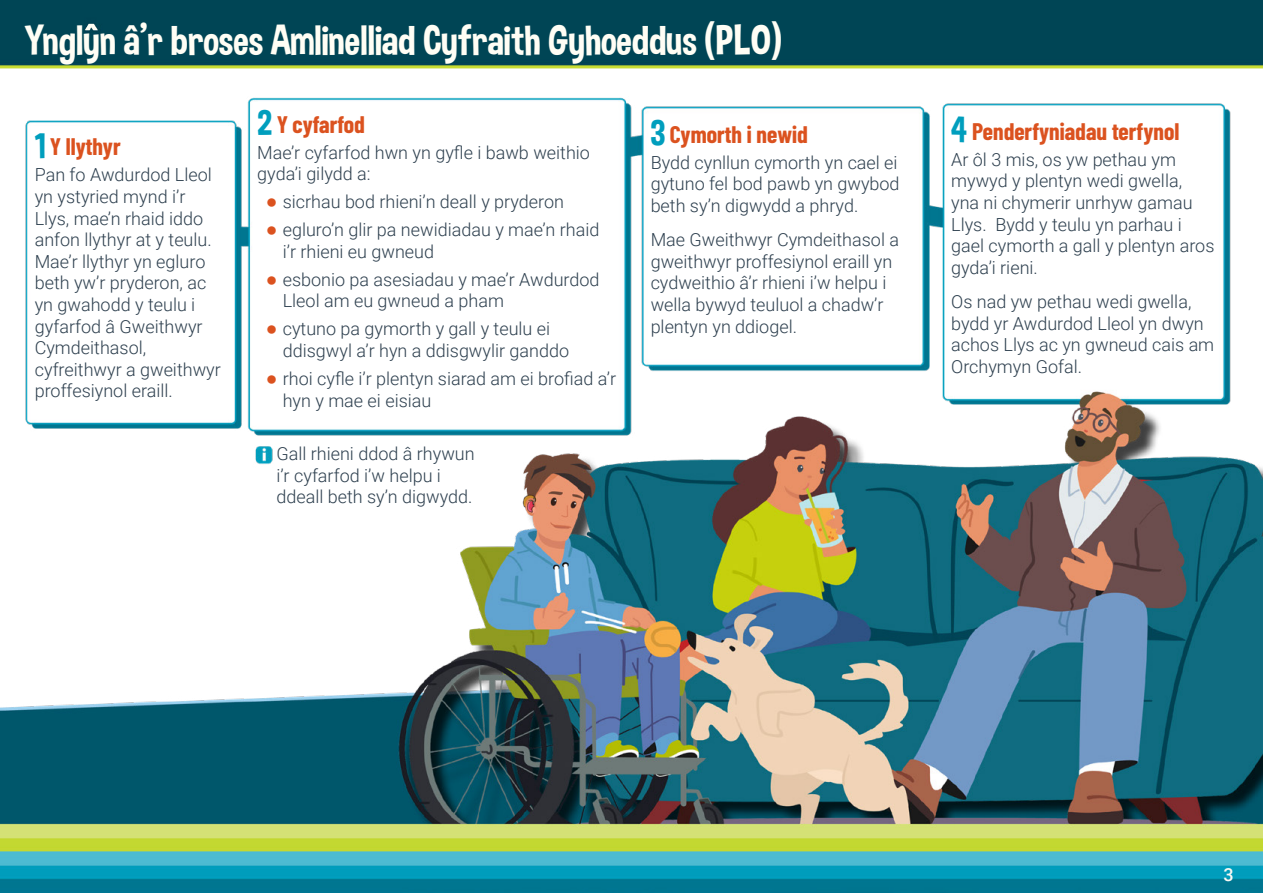
<style>
.page{position:relative;width:1263px;height:893px;background:#fff}
.page>*{position:absolute;margin:0;border:0;box-sizing:border-box;transform-origin:0 0}
.t1{font:42px "Dimbo";color:#fffef5}
.t2{font:700 24px "Barlow Condensed";color:#db521f}
.t3{font:300 18px/21.6px "Roboto";color:#2e404f}
.t4{font:500 18px "Roboto";color:#f9f8f3}
.s1{font-family:"Dimbo";font-weight:400;font-size:36px;color:#009ebd}
.s2{font-family:"Arial";font-weight:700;font-size:19.5px;color:#db521f}
</style>
<div class="page">
<img style="left:0;top:0;width:1263px;height:893px">
<svg style="left:85px;top:24px;width:12px;height:6px"></svg>
<p class="t1" style="left:26px;top:14px;width:758px">Ynglyn â’r broses Amlinelliad Cyfraith Gyhoeddus (PLO)</p>
<p class="t2" style="left:35px;top:130px;width:87px"><span class="s1">1</span> Y llythyr</p>
<p class="t3" style="left:35px;top:163px;width:188px">Pan fo Awdurdod Lleol yn ystyried mynd i’r<br>Llys, mae’n rhaid iddo anfon llythyr at y teulu.<br>Mae’r llythyr yn egluro beth yw’r pryderon, ac yn gwahodd y teulu i gyfarfod â Gweithwyr<br>Cymdeithasol, cyfreithwyr a gweithwyr proffesiynol eraill.</p>
<p class="t2" style="left:257px;top:107px;width:109px"><span class="s1">2</span> Y cyfarfod</p>
<p class="t3" style="left:257px;top:141px;width:334px">Mae’r cyfarfod hwn yn gyfle i bawb weithio gyda’i gilydd a:</p>
<p class="t3" style="left:266px;top:190px;width:300px"><span class="s2">●</span> sicrhau bod rhieni’n deall y pryderon</p>
<p class="t3" style="left:283px;top:218px;width:318px;text-indent:-17px"><span class="s2">●</span> egluro’n glir pa newidiadau y mae’n rhaid i’r rhieni eu gwneud</p>
<p class="t3" style="left:283px;top:268px;width:318px;text-indent:-17px"><span class="s2">●</span> esbonio pa asesiadau y mae’r Awdurdod<br>Lleol am eu gwneud a pham</p>
<p class="t3" style="left:283px;top:318px;width:288px;text-indent:-17px"><span class="s2">●</span> cytuno pa gymorth y gall y teulu ei ddisgwyl a’r hyn a ddisgwylir ganddo</p>
<p class="t3" style="left:283px;top:367px;width:335px;text-indent:-17px"><span class="s2">●</span> rhoi cyfle i’r plentyn siarad am ei brofiad a’r hyn y mae ei eisiau</p>
<p class="t3" style="left:276px;top:442px;width:200px">Gall rhieni ddod â rhywun i’r cyfarfod i’w helpu i ddeall beth sy’n digwydd.</p>
<p class="t2" style="left:651px;top:117px;width:159px"><span class="s1">3</span> Cymorth i newid</p>
<p class="t3" style="left:651px;top:151px;width:250px;text-align:justify">Bydd cynllun cymorth yn cael ei gytuno fel bod pawb yn gwybod beth sy’n digwydd a phryd.</p>
<p class="t3" style="left:651px;top:228px;width:250px">Mae Gweithwyr Cymdeithasol a gweithwyr proffesiynol eraill yn cydweithio â’r rhieni i’w helpu i wella bywyd teuluol a chadw’r plentyn yn ddiogel.</p>
<p class="t2" style="left:951px;top:114px;width:230px"><span class="s1">4</span> Penderfyniadau terfynol</p>
<p class="t3" style="left:951px;top:148px;width:265px">Ar ôl 3 mis, os yw pethau ym mywyd y plentyn wedi gwella, yna ni chymerir unrhyw gamau<br>Llys. Bydd y teulu yn parhau i gael cymorth a gall y plentyn aros gyda’i rieni.</p>
<p class="t3" style="left:951px;top:290px;width:265px">Os nad yw pethau wedi gwella, bydd yr Awdurdod Lleol yn dwyn achos Llys ac yn gwneud cais am<br>Orchymyn Gofal.</p>
<p class="t4" style="left:1223px;top:862px;width:12px">3</p>
</div>
